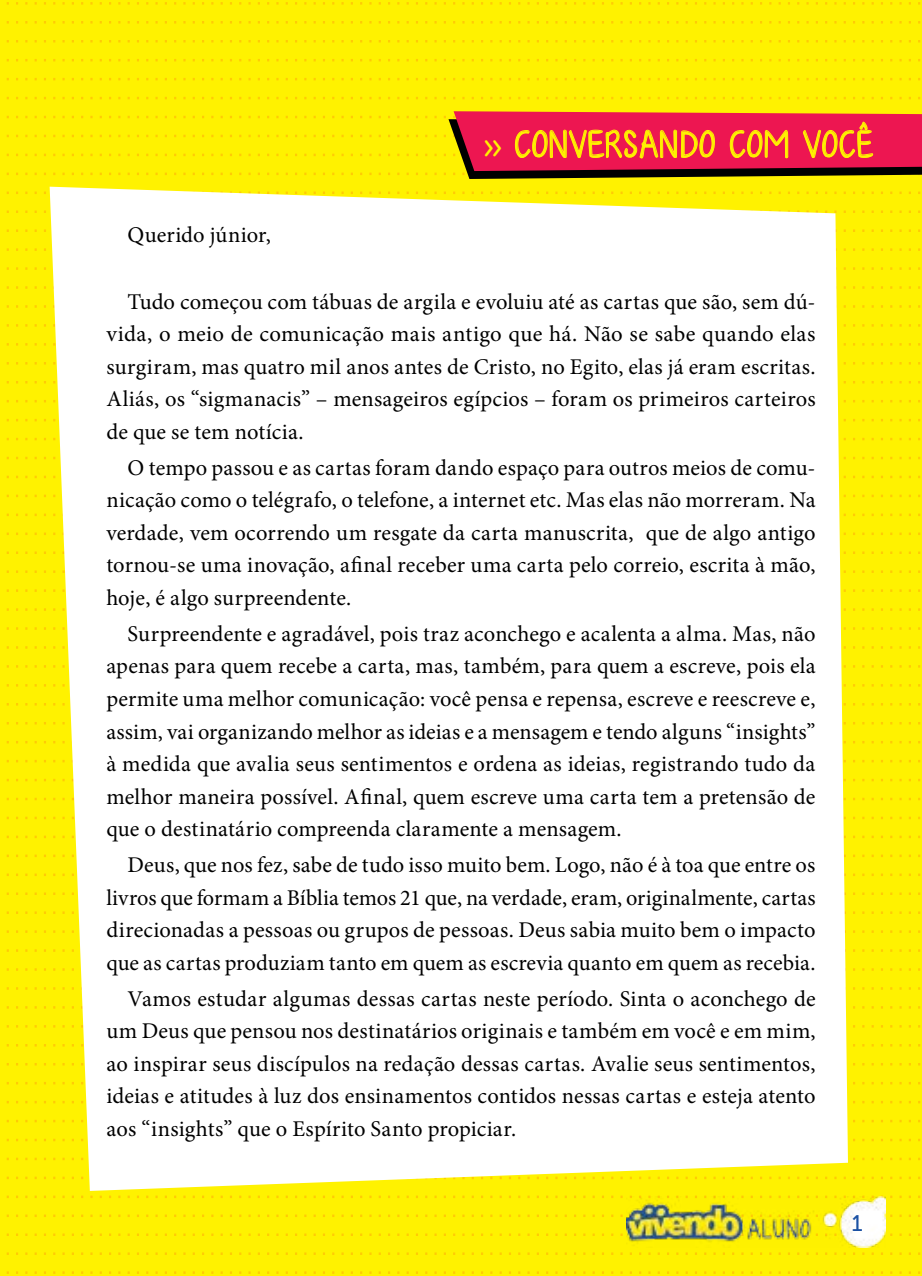
<style>
.page{position:relative;width:922px;height:1276px;background:#fff}
.page>*{position:absolute;margin:0;border:0;box-sizing:border-box;transform-origin:0 0}
.t1{font:37.5px "KG Fall For You";letter-spacing:.04em;color:#fff200}
.t2{font:22.5px/32.5px "Minion Pro";letter-spacing:.005em;color:#000;text-align:justify}
.t3{font:22.5px "Museo Slab 500";color:#1b51a3}
.s1{font-family:"Gotham Rounded"}
</style>
<div class="page">
<div style="left:0;top:0;width:921px;height:1276px;background:#fff200"></div>
<svg style="left:6px;top:2px;width:915px;height:3px"></svg>
<svg style="left:6px;top:21px;width:915px;height:3px"></svg>
<svg style="left:6px;top:40px;width:915px;height:2px"></svg>
<svg style="left:6px;top:59px;width:915px;height:2px"></svg>
<svg style="left:6px;top:78px;width:915px;height:2px"></svg>
<svg style="left:6px;top:97px;width:915px;height:2px"></svg>
<svg style="left:6px;top:210px;width:915px;height:3px"></svg>
<svg style="left:6px;top:229px;width:915px;height:3px"></svg>
<svg style="left:6px;top:248px;width:915px;height:3px"></svg>
<svg style="left:6px;top:267px;width:915px;height:3px"></svg>
<svg style="left:6px;top:286px;width:915px;height:3px"></svg>
<svg style="left:6px;top:305px;width:915px;height:3px"></svg>
<svg style="left:6px;top:324px;width:915px;height:3px"></svg>
<svg style="left:6px;top:343px;width:915px;height:3px"></svg>
<svg style="left:6px;top:362px;width:915px;height:2px"></svg>
<svg style="left:6px;top:381px;width:915px;height:2px"></svg>
<svg style="left:6px;top:400px;width:915px;height:2px"></svg>
<svg style="left:6px;top:419px;width:915px;height:2px"></svg>
<svg style="left:6px;top:438px;width:915px;height:2px"></svg>
<svg style="left:6px;top:457px;width:915px;height:2px"></svg>
<svg style="left:6px;top:476px;width:915px;height:2px"></svg>
<svg style="left:6px;top:495px;width:915px;height:2px"></svg>
<svg style="left:6px;top:513px;width:915px;height:3px"></svg>
<svg style="left:6px;top:532px;width:915px;height:3px"></svg>
<svg style="left:6px;top:551px;width:915px;height:3px"></svg>
<svg style="left:6px;top:570px;width:915px;height:3px"></svg>
<svg style="left:6px;top:589px;width:915px;height:3px"></svg>
<svg style="left:6px;top:608px;width:915px;height:3px"></svg>
<svg style="left:6px;top:627px;width:915px;height:3px"></svg>
<svg style="left:6px;top:646px;width:915px;height:3px"></svg>
<svg style="left:6px;top:665px;width:915px;height:2px"></svg>
<svg style="left:6px;top:684px;width:915px;height:2px"></svg>
<svg style="left:6px;top:703px;width:915px;height:2px"></svg>
<svg style="left:6px;top:722px;width:915px;height:2px"></svg>
<svg style="left:6px;top:741px;width:915px;height:2px"></svg>
<svg style="left:6px;top:760px;width:915px;height:2px"></svg>
<svg style="left:6px;top:779px;width:915px;height:2px"></svg>
<svg style="left:6px;top:798px;width:915px;height:2px"></svg>
<svg style="left:6px;top:816px;width:915px;height:3px"></svg>
<svg style="left:6px;top:835px;width:915px;height:3px"></svg>
<svg style="left:6px;top:854px;width:915px;height:3px"></svg>
<svg style="left:6px;top:873px;width:915px;height:3px"></svg>
<svg style="left:6px;top:892px;width:915px;height:3px"></svg>
<svg style="left:6px;top:911px;width:915px;height:3px"></svg>
<svg style="left:6px;top:930px;width:915px;height:3px"></svg>
<svg style="left:6px;top:949px;width:915px;height:3px"></svg>
<svg style="left:6px;top:968px;width:915px;height:2px"></svg>
<svg style="left:6px;top:987px;width:915px;height:2px"></svg>
<svg style="left:6px;top:1006px;width:915px;height:2px"></svg>
<svg style="left:6px;top:1025px;width:915px;height:2px"></svg>
<svg style="left:6px;top:1044px;width:915px;height:2px"></svg>
<svg style="left:6px;top:1063px;width:915px;height:2px"></svg>
<svg style="left:6px;top:1082px;width:915px;height:2px"></svg>
<svg style="left:6px;top:1101px;width:915px;height:2px"></svg>
<svg style="left:6px;top:1119px;width:915px;height:3px"></svg>
<svg style="left:6px;top:1138px;width:915px;height:3px"></svg>
<svg style="left:6px;top:1157px;width:915px;height:3px"></svg>
<svg style="left:6px;top:1176px;width:915px;height:3px"></svg>
<svg style="left:6px;top:1195px;width:915px;height:3px"></svg>
<svg style="left:6px;top:1214px;width:915px;height:3px"></svg>
<svg style="left:6px;top:1233px;width:915px;height:3px"></svg>
<svg style="left:6px;top:1252px;width:915px;height:3px"></svg>
<svg style="left:6px;top:1271px;width:915px;height:2px"></svg>
<svg style="left:6px;top:111px;width:915px;height:83px"></svg>
<img style="left:626px;top:1196px;width:259px;height:51px">
<div style="left:50px;top:187px;width:797px;height:1004px;background:#fff"></div>
<p class="t2" style="left:128px;top:218px;width:145px">Querido júnior,</p>
<h1 class="t1" style="left:482px;top:121px;width:391px"><span class="s1">»</span> CONVERSANDO COM VOCÊ</h1>
<p class="t2" style="left:106px;top:285px;width:710px;text-indent:21px">Tudo começou com tábuas de argila e evoluiu até as cartas que são, sem dú&shy;vida, o meio de comunicação mais antigo que há. Não se sabe quando elas surgiram, mas quatro mil anos antes de Cristo, no Egito, elas já eram escritas.<br>Aliás, os “sigmanacis” – mensageiros egípcios – foram os primeiros carteiros de que se tem notícia.</p>
<p class="t2" style="left:106px;top:451px;width:710px;text-indent:21px">O tempo passou e as cartas foram dando espaço para outros meios de comu&shy;nicação como o telégrafo, o telefone, a internet etc. Mas elas não morreram. Na verdade, vem ocorrendo um resgate da carta manuscrita, que de algo antigo tornou-se uma inovação, afinal receber uma carta pelo correio, escrita à mão, hoje, é algo surpreendente.</p>
<p class="t2" style="left:106px;top:617px;width:710px;text-indent:21px">Surpreendente e agradável, pois traz aconchego e acalenta a alma. Mas, não apenas para quem recebe a carta, mas, também, para quem a escreve, pois ela permite uma melhor comunicação: você pensa e repensa, escreve e reescreve e, assim, vai organizando melhor as ideias e a mensagem e tendo alguns “insights” à medida que avalia seus sentimentos e ordena as ideias, registrando tudo da melhor maneira possível. Afinal, quem escreve uma carta tem a pretensão de que o destinatário compreenda claramente a mensagem.</p>
<p class="t2" style="left:106px;top:849px;width:710px;text-indent:21px">Deus, que nos fez, sabe de tudo isso muito bem. Logo, não é à toa que entre os livros que formam a Bíblia temos 21 que, na verdade, eram, originalmente, cartas direcionadas a pessoas ou grupos de pessoas. Deus sabia muito bem o impacto que as cartas produziam tanto em quem as escrevia quanto em quem as recebia.</p>
<p class="t2" style="left:106px;top:982px;width:710px;text-indent:21px">Vamos estudar algumas dessas cartas neste período. Sinta o aconchego de um Deus que pensou nos destinatários originais e também em você e em mim, ao inspirar seus discípulos na redação dessas cartas. Avalie seus sentimentos, ideias e atitudes à luz dos ensinamentos contidos nessas cartas e esteja atento aos “insights” que o Espírito Santo propiciar.</p>
<p class="t3" style="left:851px;top:1211px;width:12px">1</p>
</div>
